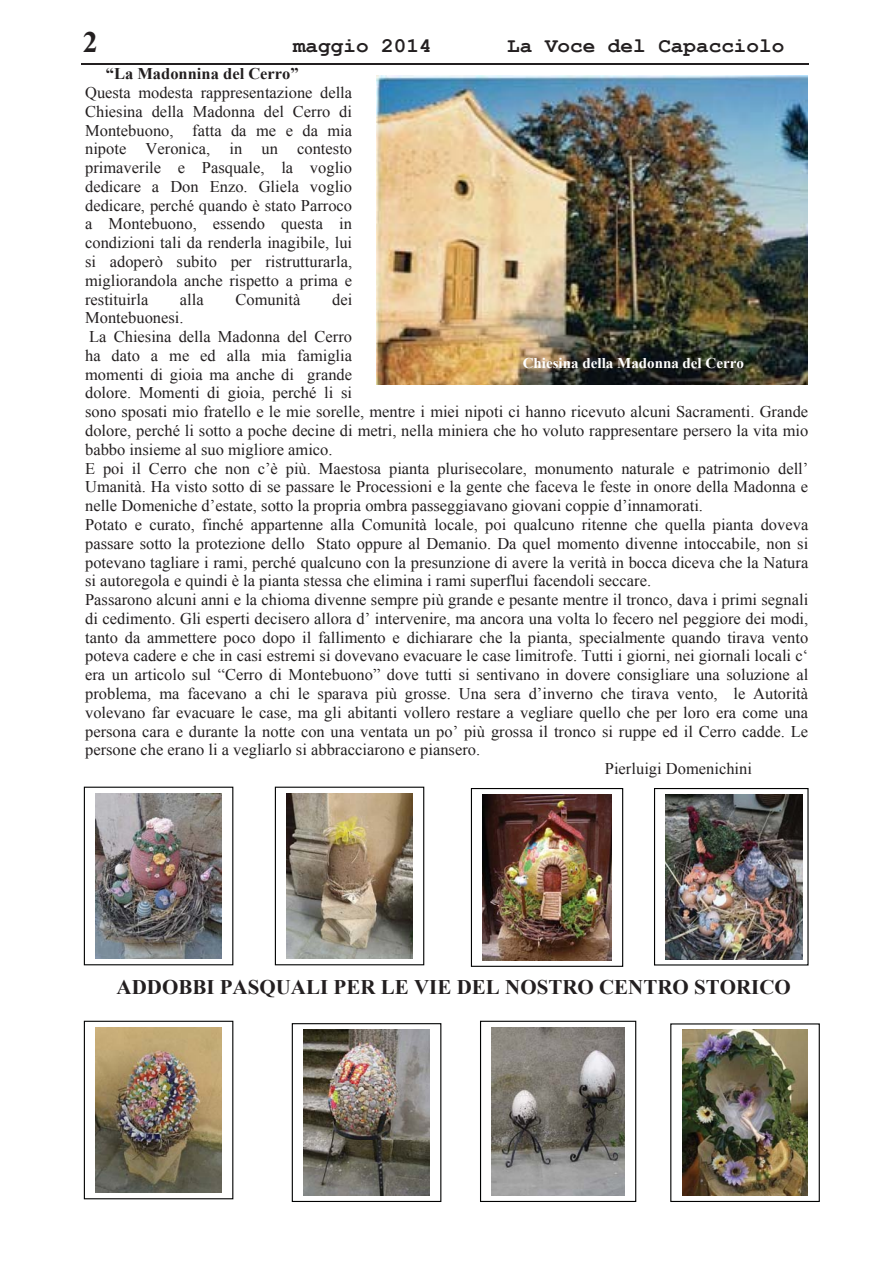
<style>
.page{position:relative;width:893px;height:1263px;background:#fff}
.page>*{position:absolute;margin:0;border:0;box-sizing:border-box;transform-origin:0 0}
.t1{font:700 29.7px "Times New Roman";color:#231f20}
.t2{font:700 20.7px "Times New Roman";color:#231f20}
.t3{font:700 20.7px "Courier New";color:#231f20}
.t4{font:16.35px/18.8px "Times New Roman";color:#231f20;text-align:justify}
.t5{font:700 16.35px "Times New Roman";color:#231f20}
.t6{font:700 14.85px "Times New Roman";color:#fff}
</style>
<div class="page">
<hr style="left:81px;top:63px;width:727px;height:1px;background:#231f20">
<div style="left:84px;top:787px;width:149px;height:178px;border:1px solid #010202"></div>
<img style="left:96px;top:793px;width:125px;height:166px">
<div style="left:275px;top:787px;width:149px;height:178px;border:1px solid #010202"></div>
<img style="left:287px;top:793px;width:125px;height:166px">
<div style="left:84px;top:1021px;width:149px;height:178px;border:1px solid #010202"></div>
<img style="left:96px;top:1027px;width:125px;height:166px">
<div style="left:292px;top:1023px;width:149px;height:179px;border:1px solid #010202"></div>
<img style="left:304px;top:1030px;width:126px;height:166px">
<div style="left:480px;top:1021px;width:156px;height:181px;border:1px solid #010202"></div>
<img style="left:492px;top:1027px;width:132px;height:169px">
<div style="left:670px;top:1023px;width:150px;height:179px;border:1px solid #010202"></div>
<img style="left:682px;top:1030px;width:126px;height:166px">
<div style="left:471px;top:788px;width:152px;height:179px;border:1px solid #010202"></div>
<img style="left:483px;top:795px;width:128px;height:165px">
<img style="left:376px;top:75px;width:431px;height:310px">
<div style="left:654px;top:788px;width:154px;height:178px;border:1px solid #010202"></div>
<img style="left:666px;top:795px;width:137px;height:164px">
<h1 class="t1" style="left:83px;top:26px;width:16px">2</h1>
<p class="t3" style="left:293px;top:35px;width:140px">maggio 2014</p>
<p class="t3" style="left:507px;top:35px;width:279px">La Voce del Capacciolo</p>
<p class="t5" style="left:106px;top:65px;width:194px">“La Madonnina del Cerro”</p>
<p class="t4" style="left:85px;top:83px;width:269px">Questa modesta rappresentazione della Chiesina della Madonna del Cerro di Montebuono, fatta da me e da mia nipote Veronica, in un contesto primaverile e Pasquale, la voglio dedicare a Don Enzo. Gliela voglio dedicare, perché quando è stato Parroco a Montebuono, essendo questa in condizioni tali da renderla inagibile, lui si adoperò subito per ristrutturarla, migliorandola anche rispetto a prima e restituirla</p>
<p class="t4" style="left:180px;top:290px;width:25px">alla</p>
<p class="t4" style="left:235px;top:290px;width:67px">Comunità</p>
<p class="t4" style="left:332px;top:290px;width:22px">dei</p>
<p class="t4" style="left:85px;top:308px;width:100px">Montebuonesi.</p>
<p class="t4" style="left:89px;top:327px;width:264px">La Chiesina della Madonna del Cerro</p>
<p class="t4" style="left:85px;top:346px;width:269px">ha dato a me ed alla mia famiglia</p>
<p class="t4" style="left:85px;top:365px;width:269px">momenti di gioia ma anche di grande</p>
<p class="t4" style="left:85px;top:384px;width:268px">dolore. Momenti di gioia, perché li si</p>
<p class="t4" style="left:85px;top:402px;width:725px">sono sposati mio fratello e le mie sorelle, mentre i miei nipoti ci hanno ricevuto alcuni Sacramenti. Grande</p>
<p class="t4" style="left:85px;top:421px;width:725px">dolore, perché li sotto a poche decine di metri, nella miniera che ho voluto rappresentare persero la vita mio</p>
<p class="t4" style="left:85px;top:440px;width:249px">babbo insieme al suo migliore amico.</p>
<p class="t4" style="left:85px;top:459px;width:725px">E poi il Cerro che non c’è più. Maestosa pianta plurisecolare, monumento naturale e patrimonio dell’</p>
<p class="t4" style="left:85px;top:477px;width:724px">Umanità. Ha visto sotto di se passare le Processioni e la gente che faceva le feste in onore della Madonna e</p>
<p class="t4" style="left:85px;top:496px;width:619px">nelle Domeniche d’estate, sotto la propria ombra passeggiavano giovani coppie d’innamorati.</p>
<p class="t4" style="left:85px;top:515px;width:725px">Potato e curato, finché appartenne alla Comunità locale, poi qualcuno ritenne che quella pianta doveva</p>
<p class="t4" style="left:85px;top:534px;width:725px">passare sotto la protezione dello Stato oppure al Demanio. Da quel momento divenne intoccabile, non si</p>
<p class="t4" style="left:85px;top:553px;width:725px">potevano tagliare i rami, perché qualcuno con la presunzione di avere la verità in bocca diceva che la Natura</p>
<p class="t4" style="left:85px;top:571px;width:568px">si autoregola e quindi è la pianta stessa che elimina i rami superflui facendoli seccare.</p>
<p class="t4" style="left:85px;top:590px;width:725px">Passarono alcuni anni e la chioma divenne sempre più grande e pesante mentre il tronco, dava i primi segnali</p>
<p class="t4" style="left:85px;top:609px;width:725px">di cedimento. Gli esperti decisero allora d’ intervenire, ma ancora una volta lo fecero nel peggiore dei modi,</p>
<p class="t4" style="left:85px;top:628px;width:725px">tanto da ammettere poco dopo il fallimento e dichiarare che la pianta, specialmente quando tirava vento</p>
<p class="t4" style="left:85px;top:647px;width:725px">poteva cadere e che in casi estremi si dovevano evacuare le case limitrofe. Tutti i giorni, nei giornali locali c‘</p>
<p class="t4" style="left:85px;top:665px;width:725px">era un articolo sul “Cerro di Montebuono” dove tutti si sentivano in dovere consigliare una soluzione al</p>
<p class="t4" style="left:85px;top:684px;width:724px">problema, ma facevano a chi le sparava più grosse. Una sera d’inverno che tirava vento, le Autorità</p>
<p class="t4" style="left:85px;top:703px;width:724px">volevano far evacuare le case, ma gli abitanti vollero restare a vegliare quello che per loro era come una</p>
<p class="t4" style="left:85px;top:722px;width:725px">persona cara e durante la notte con una ventata un po’ più grossa il tronco si ruppe ed il Cerro cadde. Le</p>
<p class="t4" style="left:85px;top:740px;width:397px">persone che erano li a vegliarlo si abbracciarono e piansero.</p>
<p class="t4" style="left:605px;top:759px;width:149px">Pierluigi Domenichini</p>
<p class="t6" style="left:523px;top:355px;width:223px">Chiesina della Madonna del Cerro</p>
<p class="t2" style="left:117px;top:976px;width:676px">ADDOBBI PASQUALI PER LE VIE DEL NOSTRO CENTRO STORICO</p>
</div>
